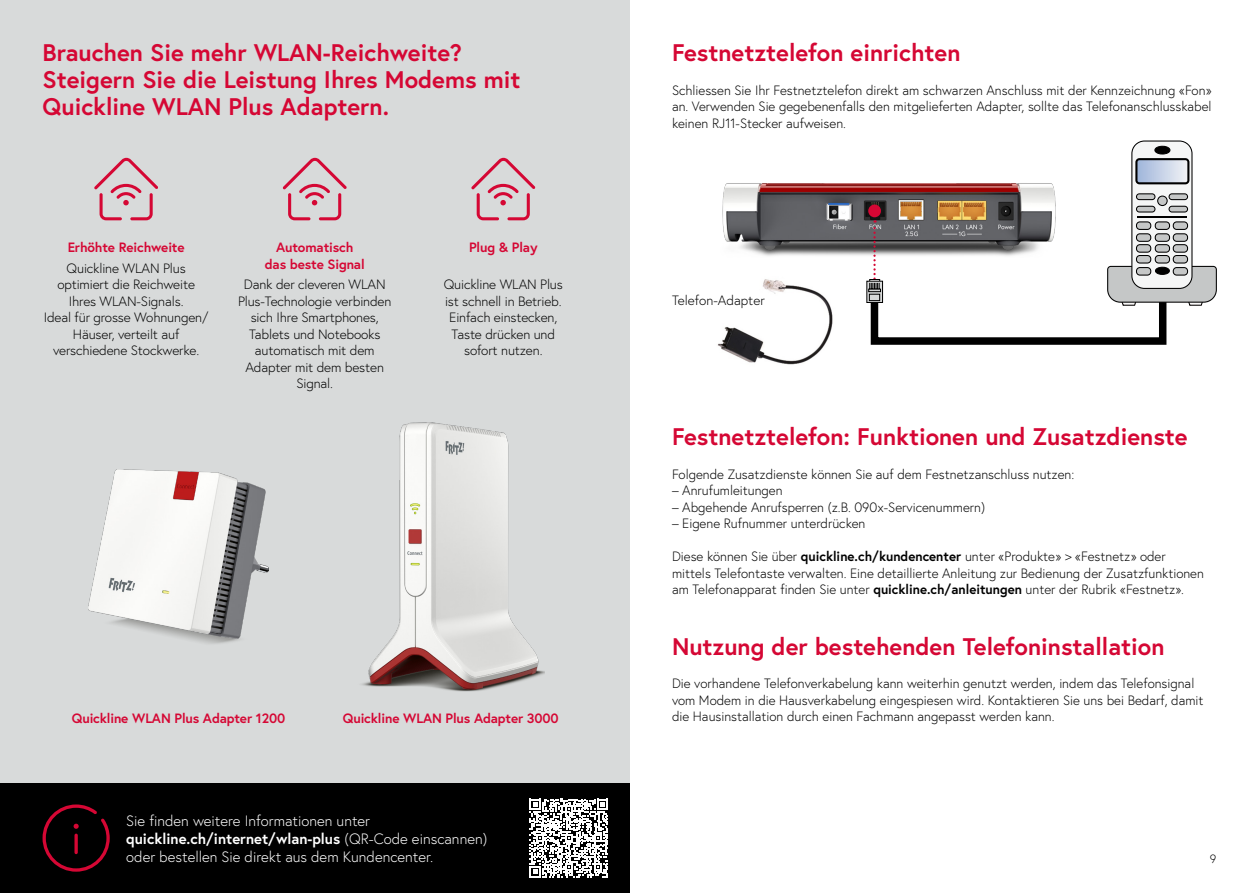
<style>
.page{position:relative;width:1259px;height:893px;background:#fff}
.page>*{position:absolute;margin:0;border:0;box-sizing:border-box;transform-origin:0 0}
.t1{font:700 24px/27px "Europa";color:#d50734}
.t2{font:300 15px/18px "Europa";color:#fff}
.t3{font:300 13.5px/16.5px "Europa";color:#000;text-align:center}
.t4{font:700 13.5px/16.5px "Europa";letter-spacing:-.01em;color:#d50734;text-align:center}
.t5{font:300 12px "Europa";color:#000}
.s1{font-weight:700}
</style>
<div class="page">
<div style="left:0;top:0;width:629px;height:893px;background:#d8dada"></div>
<svg style="left:94px;top:158px;width:64px;height:62px"></svg>
<svg style="left:283px;top:158px;width:64px;height:62px"></svg>
<svg style="left:471px;top:158px;width:64px;height:62px"></svg>
<img style="left:88px;top:469px;width:181px;height:175px">
<img style="left:361px;top:423px;width:183px;height:269px">
<img style="left:722px;top:183px;width:145px;height:73px">
<img style="left:717px;top:279px;width:116px;height:86px">
<svg style="left:867px;top:141px;width:349px;height:204px"></svg>
<div style="left:868px;top:205px;width:13px;height:12px;background:#d50734;border-radius:50%"></div>
<div style="left:0;top:783px;width:629px;height:110px;background:#000"></div>
<svg style="left:43px;top:804px;width:67px;height:68px"></svg>
<svg style="left:529px;top:799px;width:79px;height:78px"></svg>
<h1 class="t1" style="left:43px;top:39px;width:479px">Brauchen Sie mehr WLAN-Reichweite?<br>Steigern Sie die Leistung Ihres Modems mit<br>Quickline WLAN Plus Adaptern.</h1>
<p class="t4" style="left:68px;top:239px;width:118px">Erhöhte Reichweite</p>
<p class="t3" style="left:44px;top:260px;width:166px">Quickline WLAN Plus optimiert die Reichweite<br>Ihres WLAN-Signals.<br>Ideal für grosse Wohnungen/<br>Häuser, verteilt auf verschiedene Stockwerke.</p>
<p class="t4" style="left:265px;top:239px;width:101px">Automatisch das beste Signal</p>
<p class="t3" style="left:238px;top:276px;width:155px">Dank der cleveren WLAN<br>Plus-Technologie verbinden sich Ihre Smartphones,<br>Tablets und Notebooks automatisch mit dem<br>Adapter mit dem besten<br>Signal.</p>
<p class="t4" style="left:469px;top:239px;width:70px">Plug &amp; Play</p>
<p class="t3" style="left:444px;top:276px;width:121px">Quickline WLAN Plus ist schnell in Betrieb.<br>Einfach einstecken,<br>Taste drücken und sofort nutzen.</p>
<p class="t4" style="left:72px;top:710px;width:215px">Quickline WLAN Plus Adapter 1200</p>
<p class="t4" style="left:343px;top:710px;width:217px">Quickline WLAN Plus Adapter 3000</p>
<p class="t2" style="left:126px;top:811px;width:362px">Sie finden weitere Informationen unter <span class="s1">quickline.ch/internet/wlan-plus</span> (QR-Code einscannen) oder bestellen Sie direkt aus dem Kundencenter.</p>
<h1 class="t1" style="left:672px;top:39px;width:290px">Festnetztelefon einrichten</h1>
<p class="t3" style="left:672px;top:82px;width:541px;text-align:justify">Schliessen Sie Ihr Festnetztelefon direkt am schwarzen Anschluss mit der Kennzeichnung «Fon» an. Verwenden Sie gegebenenfalls den mitgelieferten Adapter, sollte das Telefonanschlusskabel keinen RJ11-Stecker aufweisen.</p>
<p class="t3" style="left:672px;top:292px;width:94px">Telefon-Adapter</p>
<h1 class="t1" style="left:672px;top:423px;width:517px">Festnetztelefon: Funktionen und Zusatzdienste</h1>
<p class="t3" style="left:672px;top:466px;width:404px">Folgende Zusatzdienste können Sie auf dem Festnetzanschluss nutzen:</p>
<p class="t3" style="left:672px;top:482px;width:112px">– Anrufumleitungen</p>
<p class="t3" style="left:672px;top:499px;width:315px">– Abgehende Anrufsperren (z.B. 090x-Servicenummern)</p>
<p class="t3" style="left:672px;top:515px;width:195px">– Eigene Rufnummer unterdrücken</p>
<p class="t3" style="left:672px;top:548px;width:533px;text-align:left">Diese können Sie über <span class="s1">quickline.ch/kundencenter</span> unter «Produkte» &gt; «Festnetz» oder mittels Telefontaste verwalten. Eine detaillierte Anleitung zur Bedienung der Zusatzfunktionen am Telefonapparat finden Sie unter <span class="s1">quickline.ch/anleitungen</span> unter der Rubrik «Festnetz».</p>
<h1 class="t1" style="left:672px;top:632px;width:494px">Nutzung der bestehenden Telefoninstallation</h1>
<p class="t3" style="left:672px;top:675px;width:533px;text-align:left">Die vorhandene Telefonverkabelung kann weiterhin genutzt werden, indem das Telefonsignal vom Modem in die Hausverkabelung eingespiesen wird. Kontaktieren Sie uns bei Bedarf, damit die Hausinstallation durch einen Fachmann angepasst werden kann.</p>
<p class="t5" style="left:1209px;top:851px;width:8px">9</p>
</div>
